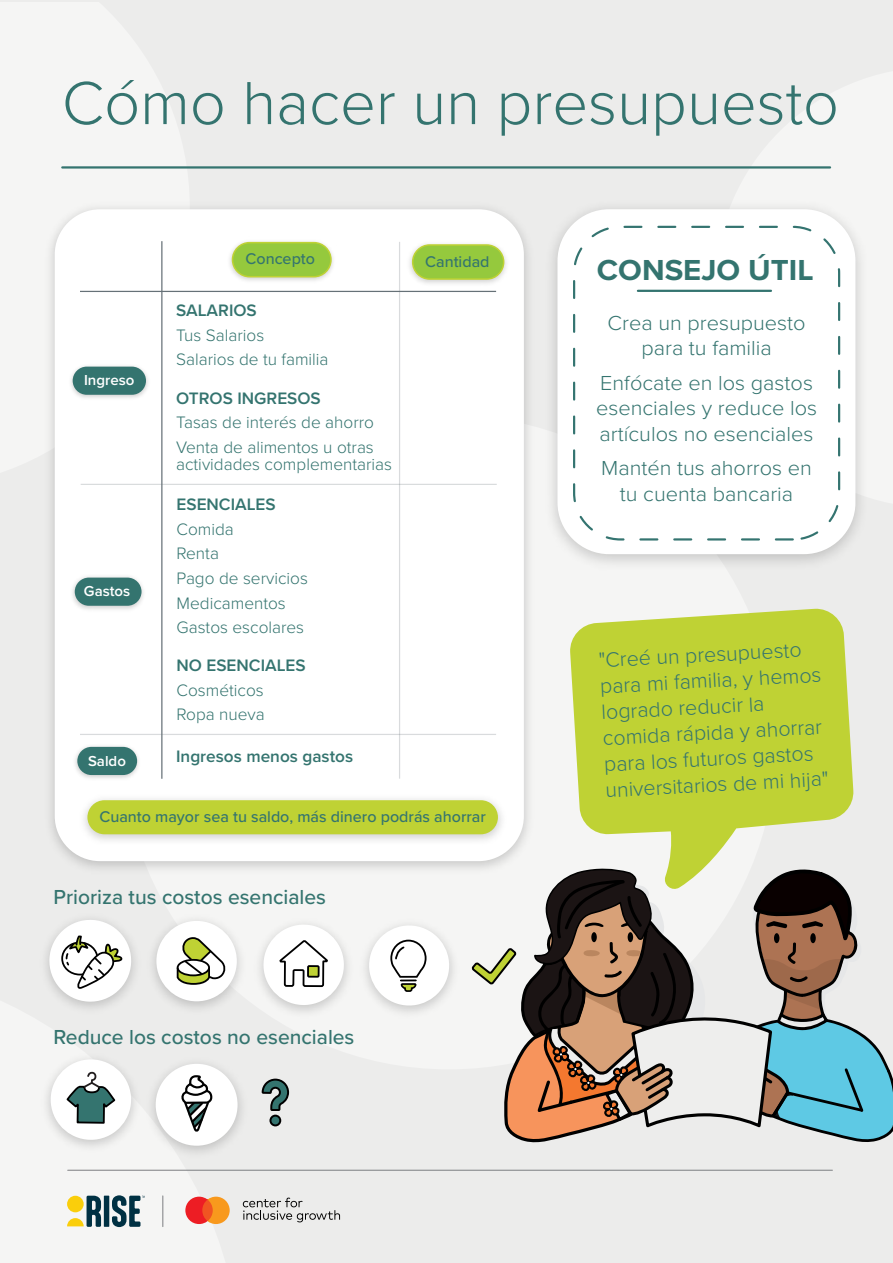
<style>
.page{position:relative;width:893px;height:1263px;background:#fff}
.page>*{position:absolute;margin:0;border:0;box-sizing:border-box;transform-origin:0 0}
.t1{font:300 63px "Proxima Nova";color:#34746f}
.t2{font:700 30px "Proxima Nova";color:#34746f;scale:1.04 1}
.t3{font:300 21.45px/26.1px "Proxima Nova";color:#34746f}
.t4{font:300 21px/25.5px "Proxima Nova";color:#34746f;text-align:center;scale:1.04 1}
.t5{font:500 21px "Proxima Nova";color:#34746f}
.t6{font:300 17.25px/24.6px "Proxima Nova";color:#34746f}
.t7{font:600 17.25px "Proxima Nova";color:#34746f}
.t8{font:500 16.05px "Proxima Nova";color:#34746f}
.t9{font:600 15px "Proxima Nova";color:#fff}
</style>
<div class="page">
<div style="left:1px;top:3px;width:892px;height:1260px;background:#ececeb"></div>
<svg style="left:67px;top:1169px;width:174px;height:58px;fill:#f5f5f4"></svg>
<svg style="left:122px;top:415px;width:654px;height:654px;fill:#f5f5f4"></svg>
<img style="left:551px;top:208px;width:310px;height:357px">
<div style="left:557px;top:209px;width:298px;height:345px;background:#fff;border-radius:52px"></div>
<hr style="left:638px;top:290px;width:133px;height:2px;background:#347470">
<div style="left:573px;top:226px;width:267px;height:314px;border:2px dashed #347470;border-radius:46px"></div>
<div style="left:55px;top:209px;width:469px;height:652px;background:#fff;border-radius:45px"></div>
<hr style="left:80px;top:291px;width:416px;height:1px;background:#667177">
<hr style="left:81px;top:484px;width:416px;height:1px;background:#667177">
<hr style="left:80px;top:734px;width:416px;height:1px;background:#667177">
<hr style="left:161px;top:241px;width:1px;height:538px;background:#667177">
<hr style="left:399px;top:242px;width:1px;height:537px;background:#667177">
<img style="left:230px;top:241px;width:103px;height:40px">
<div style="left:232px;top:243px;width:99px;height:34px;background:#95c93d;border-radius:17px"></div>
<div style="left:232px;top:242px;width:100px;height:35px;border:2px solid #bfd234;border-radius:17px"></div>
<img style="left:84px;top:799px;width:427px;height:51px">
<div style="left:87px;top:800px;width:411px;height:34px;background:#bfd234;border-radius:17px"></div>
<img style="left:409px;top:244px;width:98px;height:40px">
<div style="left:413px;top:245px;width:91px;height:34px;background:#95c93d;border-radius:17px"></div>
<div style="left:412px;top:244px;width:92px;height:36px;border:2px solid #bfd234;border-radius:17px"></div>
<svg style="left:570px;top:608px;width:284px;height:259px;fill:#bfd234"></svg>
<hr style="left:62px;top:166px;width:768px;height:3px;background:#34746f">
<img style="left:75px;top:746px;width:64px;height:33px">
<div style="left:77px;top:747px;width:60px;height:28px;background:#34746f;border-radius:14px"></div>
<svg style="left:49px;top:1058px;width:84px;height:83px"></svg>
<img style="left:140px;top:1063px;width:102px;height:95px">
<div style="left:156px;top:1064px;width:82px;height:82px;background:#fff;border-radius:50%"></div>
<img style="left:72px;top:576px;width:71px;height:34px">
<div style="left:75px;top:578px;width:67px;height:28px;background:#34746f;border-radius:14px"></div>
<img style="left:71px;top:366px;width:77px;height:32px">
<div style="left:73px;top:367px;width:73px;height:28px;background:#34746f;border-radius:14px"></div>
<svg style="left:181px;top:1075px;width:32px;height:57px"></svg>
<svg style="left:364px;top:922px;width:90px;height:88px"></svg>
<svg style="left:48px;top:918px;width:84px;height:85px"></svg>
<img style="left:152px;top:920px;width:88px;height:89px">
<div style="left:156px;top:921px;width:81px;height:80px;background:#fff;border-radius:50%"></div>
<svg style="left:176px;top:937px;width:50px;height:48px"></svg>
<hr style="left:68px;top:1170px;width:764px;height:1px;background:#7c7e81">
<svg style="left:67px;top:1196px;width:34px;height:31px"></svg>
<div style="left:104px;top:1195px;width:5px;height:32px;background:#003143"></div>
<svg style="left:112px;top:1195px;width:33px;height:32px"></svg>
<hr style="left:162px;top:1196px;width:1px;height:30px;background:#7c7e81">
<svg style="left:470px;top:867px;width:423px;height:304px"></svg>
<svg style="left:185px;top:1197px;width:45px;height:27px"></svg>
<svg style="left:243px;top:484px;width:102px;height:739px"></svg>
<h1 class="t1" style="left:62px;top:56px;width:779px">Cómo hacer un presupuesto</h1>
<p class="t9" style="left:84px;top:369px;width:52px">Ingreso</p>
<p class="t9" style="left:84px;top:580px;width:48px">Gastos</p>
<p class="t9" style="left:88px;top:749px;width:39px">Saldo</p>
<p class="t8" style="left:246px;top:247px;width:71px">Concepto</p>
<p class="t7" style="left:176px;top:298px;width:82px">SALARIOS</p>
<p class="t6" style="left:176px;top:322px;width:154px">Tus Salarios<br>Salarios de tu familia</p>
<p class="t7" style="left:176px;top:385px;width:146px">OTROS INGRESOS</p>
<p class="t6" style="left:176px;top:409px;width:199px">Tasas de interés de ahorro<br>Venta de alimentos u otras</p>
<p class="t6" style="left:176px;top:451px;width:217px">actividades complementarias</p>
<p class="t7" style="left:177px;top:492px;width:101px">ESENCIALES</p>
<p class="t6" style="left:177px;top:516px;width:133px">Comida<br>Renta<br>Pago de servicios<br>Medicamentos<br>Gastos escolares</p>
<p class="t7" style="left:177px;top:653px;width:131px">NO ESENCIALES</p>
<p class="t6" style="left:177px;top:677px;width:90px">Cosméticos<br>Ropa nueva</p>
<p class="t7" style="left:176px;top:744px;width:179px">Ingresos menos gastos</p>
<p class="t8" style="left:425px;top:250px;width:66px">Cantidad</p>
<p class="t8" style="left:99px;top:804px;width:388px">Cuanto mayor sea tu saldo, más dinero podrás ahorrar</p>
<p class="t5" style="left:54px;top:881px;width:274px">Prioriza tus costos esenciales</p>
<p class="t5" style="left:54px;top:1021px;width:302px">Reduce los costos no esenciales</p>
<h2 class="t2" style="left:597px;top:248px;width:210px">CONSEJO ÚTIL</h2>
<p class="t4" style="left:608px;top:309px;width:192px">Crea un presupuesto para tu familia</p>
<p class="t4" style="left:596px;top:369px;width:214px;text-align:left">Enfócate en los gastos esenciales y reduce los artículos no esenciales</p>
<p class="t4" style="left:601px;top:454px;width:204px">Mantén tus ahorros en tu cuenta bancaria</p>
<p class="t3" style="left:598px;top:646px;width:225px;rotate:-3deg">"Creé un presupuesto para mi familia, y hemos logrado reducir la comida rápida y ahorrar para los futuros gastos universitarios de mi hija"</p>
</div>
